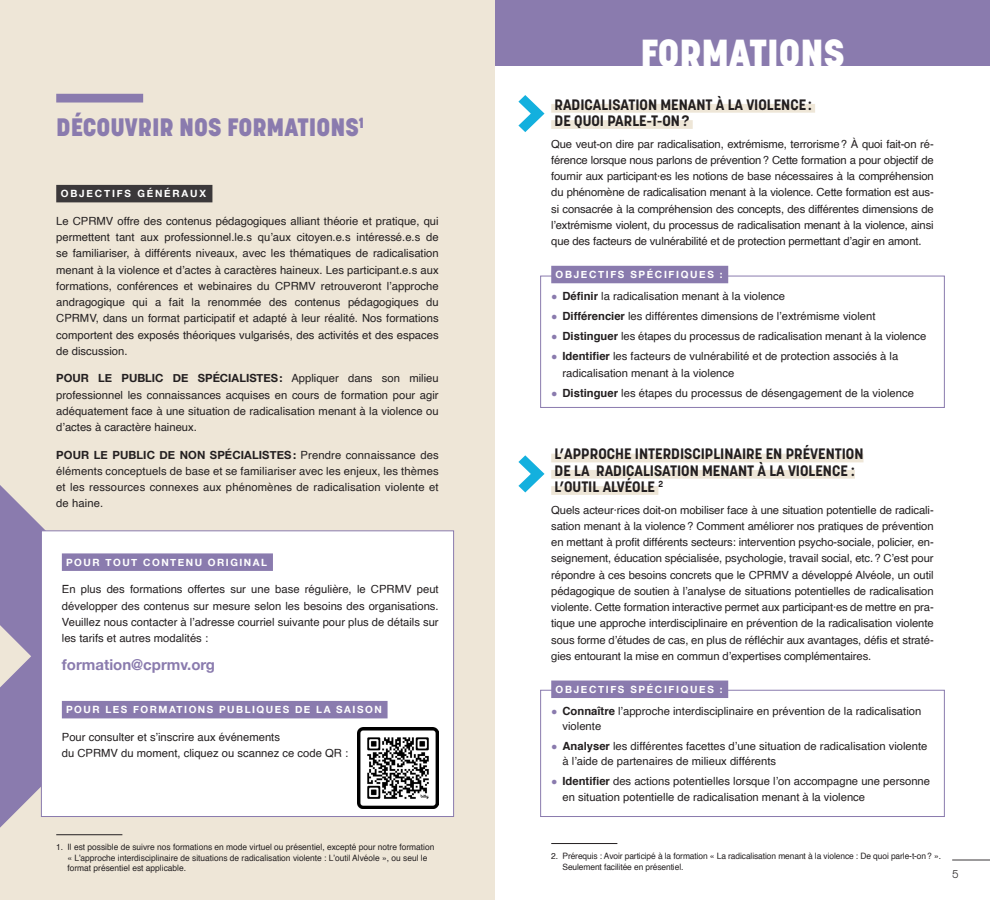
<style>
.page{position:relative;width:990px;height:900px;background:#fff}
.page>*{position:absolute;margin:0;border:0;box-sizing:border-box;transform-origin:0 0}
.t1{font:800 38.75px "Korolev";color:#fff}
.t2{font:800 25px "Korolev";color:#8a7bae}
.titre{font:700 15px/16.2px "Korolev";color:#231f20}
.t3{font:700 15px "Helvetica Neue";color:#8a7bae}
.texte_générale{font:11.25px/16.2px "Helvetica";color:#231f20;text-align:justify}
.t4{font:300 11.25px "Korolev";color:#231f20}
.t5{font:700 10px "Helvetica Neue";letter-spacing:.165em;color:#fff}
.t6{font:8.75px/10.5px "Helvetica";color:#231f20;scale:.96 1}
.s1{font-family:"Helvetica Neue";font-weight:700}
.s2{font-size:10.62px;color:#8a7bae}
.s3{font-weight:700}
</style>
<div class="page">
<hr style="left:952px;top:860px;width:38px;height:1px;background:#3b383a">
<div style="left:540px;top:276px;width:405px;height:132px;border:1px solid #8a7bae"></div>
<div style="left:540px;top:690px;width:405px;height:127px;border:1px solid #8a7bae"></div>
<div style="left:0;top:0;width:495px;height:900px;background:#eee6d7"></div>
<div style="left:56px;top:185px;width:156px;height:17px;background:#3b383a"></div>
<hr style="left:56px;top:834px;width:66px;height:1px;background:#231f20">
<div style="left:56px;top:94px;width:87px;height:9px;background:#8a7bae"></div>
<div style="left:551px;top:104px;width:264px;height:9px;background:#eee6d7"></div>
<div style="left:551px;top:120px;width:142px;height:9px;background:#eee6d7"></div>
<div style="left:551px;top:266px;width:177px;height:17px;background:#8a7bae"></div>
<div style="left:551px;top:454px;width:313px;height:8px;background:#eee6d7"></div>
<div style="left:551px;top:470px;width:304px;height:9px;background:#eee6d7"></div>
<div style="left:551px;top:486px;width:107px;height:9px;background:#eee6d7"></div>
<div style="left:551px;top:681px;width:177px;height:17px;background:#8a7bae"></div>
<div style="left:495px;top:0;width:495px;height:66px;background:#8a7bae"></div>
<svg style="left:0;top:485px;width:171px;height:343px;fill:#8a7bae"></svg>
<hr style="left:551px;top:843px;width:66px;height:1px;background:#231f20">
<svg style="left:518px;top:95px;width:27px;height:37px"></svg>
<svg style="left:518px;top:455px;width:27px;height:37px"></svg>
<div style="left:41px;top:531px;width:413px;height:286px;background:#fff;border:1px solid #8a7bae"></div>
<div style="left:62px;top:553px;width:211px;height:18px;background:#8a7bae"></div>
<div style="left:62px;top:701px;width:326px;height:17px;background:#8a7bae"></div>
<img style="left:358px;top:728px;width:81px;height:80px">
<p class="t2" style="left:56px;top:112px;width:309px">DÉCOUVRIR NOS FORMATIONS<sup>1</sup></p>
<p class="t5" style="left:61px;top:188px;width:147px">OBJECTIFS GÉNÉRAUX</p>
<p class="texte_générale" style="left:56px;top:213px;width:384px">Le CPRMV offre des contenus pédagogiques alliant théorie et pratique, qui permettent tant aux professionnel.le.s qu’aux citoyen.e.s intéressé.e.s de se familiariser, à différents niveaux, avec les thématiques de radicalisation menant à la violence et d’actes à caractères haineux. Les participant.e.s aux formations, conférences et webinaires du CPRMV retrouveront l’approche andragogique qui a fait la renommée des contenus pédagogiques du CPRMV, dans un format participatif et adapté à leur réalité. Nos formations comportent des exposés théoriques vulgarisés, des activités et des espaces de discussion.</p>
<p class="texte_générale" style="left:56px;top:371px;width:384px"><span class="s1">POUR LE PUBLIC DE SPÉCIALISTES:</span> Appliquer dans son milieu professionnel les connaissances acquises en cours de formation pour agir adéquatement face à une situation de radicalisation menant à la violence ou d’actes à caractère haineux.</p>
<p class="texte_générale" style="left:56px;top:447px;width:384px"><span class="s1">POUR LE PUBLIC DE NON SPÉCIALISTES:</span> Prendre connaissance des éléments conceptuels de base et se familiariser avec les enjeux, les thèmes et les ressources connexes aux phénomènes de radicalisation violente et de haine.</p>
<p class="t5" style="left:66px;top:556px;width:203px">POUR TOUT CONTENU ORIGINAL</p>
<p class="texte_générale" style="left:62px;top:582px;width:378px">En plus des formations offertes sur une base régulière, le CPRMV peut développer des contenus sur mesure selon les besoins des organisations.<br>Veuillez nous contacter à l’adresse courriel suivante pour plus de détails sur les tarifs et autres modalités :</p>
<p class="t3" style="left:62px;top:655px;width:155px">formation@cprmv.org</p>
<p class="t5" style="left:66px;top:704px;width:317px">POUR LES FORMATIONS PUBLIQUES DE LA SAISON</p>
<p class="texte_générale" style="left:62px;top:729px;width:288px">Pour consulter et s’inscrire aux événements<br>du CPRMV du moment, cliquez ou scannez ce code QR :</p>
<p class="t6" style="left:68px;top:842px;width:384px;text-indent:-11px">1. Il est possible de suivre nos formations en mode virtuel ou présentiel, excepté pour notre formation « L’approche interdisciplinaire de situations de radicalisation violente : L’outil Alvéole », ou seul le format présentiel est applicable.</p>
<p class="t1" style="left:640px;top:29px;width:206px">FORMATIONS</p>
<p class="titre" style="left:555px;top:96px;width:259px">RADICALISATION MENANT À LA VIOLENCE:<br>DE QUOI PARLE-T-ON?</p>
<p class="texte_générale" style="left:551px;top:136px;width:384px">Que veut-on dire par radicalisation, extrémisme, terrorisme ? À quoi fait-on ré&shy;férence lorsque nous parlons de prévention ? Cette formation a pour objectif de fournir aux participant·es les notions de base nécessaires à la compréhension du phénomène de radicalisation menant à la violence. Cette formation est aus&shy;si consacrée à la compréhension des concepts, des différentes dimensions de l’extrémisme violent, du processus de radicalisation menant à la violence, ainsi que des facteurs de vulnérabilité et de protection permettant d’agir en amont.</p>
<p class="t5" style="left:556px;top:269px;width:168px">OBJECTIFS SPÉCIFIQUES :</p>
<p class="texte_générale" style="left:551px;top:288px;width:235px"><span class="s2">●</span> <span class="s3">Définir</span> la radicalisation menant à la violence</p>
<p class="texte_générale" style="left:551px;top:309px;width:326px"><span class="s2">●</span> <span class="s3">Différencier</span> les différentes dimensions de l’extrémisme violent</p>
<p class="texte_générale" style="left:551px;top:329px;width:377px"><span class="s2">●</span> <span class="s3">Distinguer</span> les étapes du processus de radicalisation menant à la violence</p>
<p class="texte_générale" style="left:562px;top:349px;width:337px;text-indent:-11px"><span class="s2">●</span> <span class="s3">Identifier</span> les facteurs de vulnérabilité et de protection associés à la radicalisation menant à la violence</p>
<p class="texte_générale" style="left:551px;top:385px;width:364px"><span class="s2">●</span> <span class="s3">Distinguer</span> les étapes du processus de désengagement de la violence</p>
<p class="titre" style="left:555px;top:446px;width:310px">L’APPROCHE INTERDISCIPLINAIRE EN PRÉVENTION<br>DE LA RADICALISATION MENANT À LA VIOLENCE :<br>L’OUTIL ALVÉOLE <sup>2</sup></p>
<p class="texte_générale" style="left:551px;top:502px;width:384px">Quels acteur·rices doit-on mobiliser face à une situation potentielle de radicali&shy;sation menant à la violence ? Comment améliorer nos pratiques de prévention en mettant à profit différents secteurs: intervention psycho-sociale, policier, en&shy;seignement, éducation spécialisée, psychologie, travail social, etc. ? C’est pour répondre à ces besoins concrets que le CPRMV a développé Alvéole, un outil pédagogique de soutien à l’analyse de situations potentielles de radicalisation violente. Cette formation interactive permet aux participant·es de mettre en pra&shy;tique une approche interdisciplinaire en prévention de la radicalisation violente sous forme d’études de cas, en plus de réfléchir aux avantages, défis et straté&shy;gies entourant la mise en commun d’expertises complémentaires.</p>
<p class="t5" style="left:556px;top:683px;width:168px">OBJECTIFS SPÉCIFIQUES :</p>
<p class="texte_générale" style="left:562px;top:704px;width:360px;line-height:15px;text-indent:-11px"><span class="s2">●</span> <span class="s3">Connaître</span> l’approche interdisciplinaire en prévention de la radicalisation violente</p>
<p class="texte_générale" style="left:562px;top:739px;width:366px;line-height:15px;text-indent:-11px"><span class="s2">●</span> <span class="s3">Analyser</span> les différentes facettes d’une situation de radicalisation violente à l’aide de partenaires de milieux différents</p>
<p class="texte_générale" style="left:562px;top:773px;width:369px;text-indent:-11px"><span class="s2">●</span> <span class="s3">Identifier</span> des actions potentielles lorsque l’on accompagne une personne en situation potentielle de radicalisation menant à la violence</p>
<p class="t6" style="left:562px;top:851px;width:396px;text-indent:-11px">2. Prérequis : Avoir participé à la formation « La radicalisation menant à la violence : De quoi parle-t-on ? ».<br>Seulement facilitée en présentiel.</p>
<p class="t4" style="left:952px;top:866px;width:8px">5</p>
</div>
